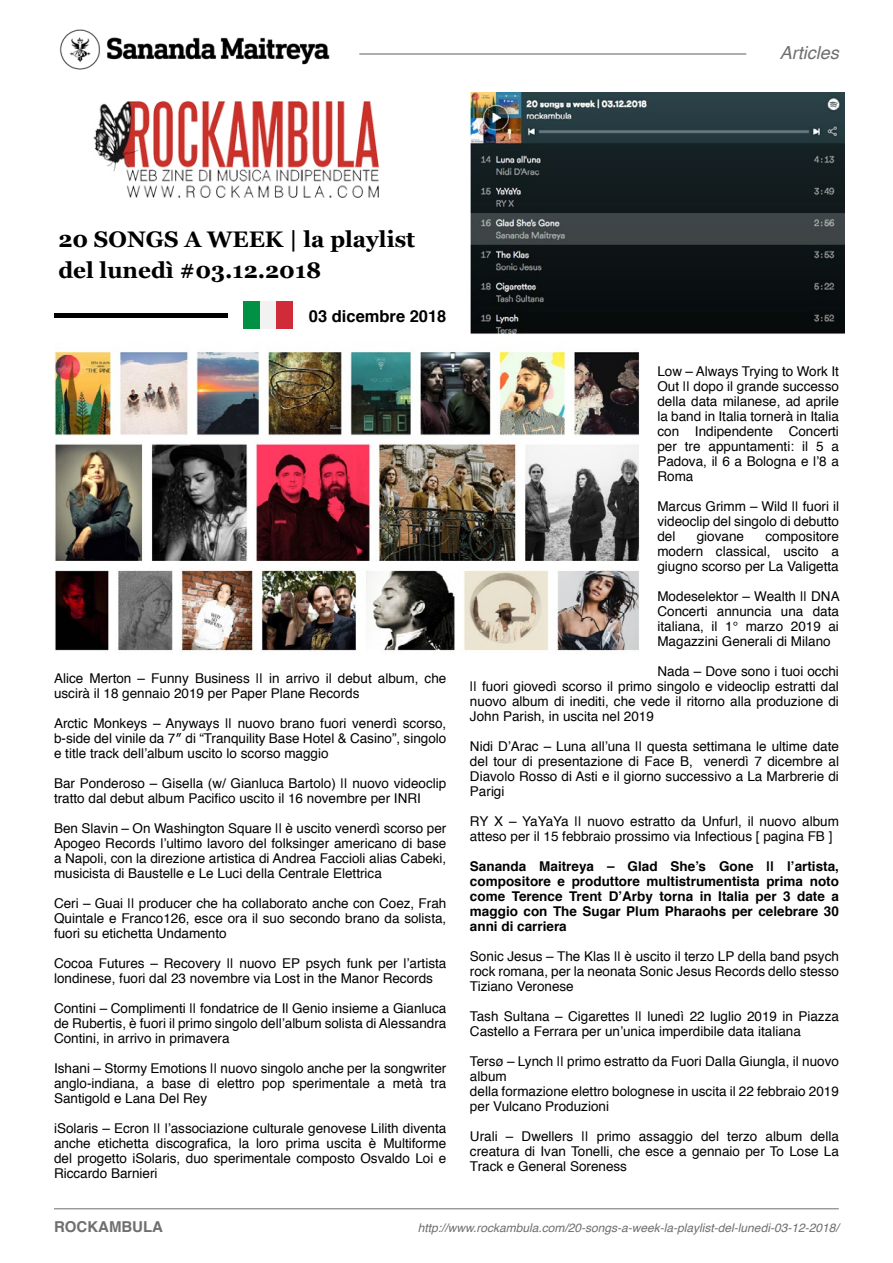
<style>
.page{position:relative;width:893px;height:1263px;background:#fff}
.page>*{position:absolute;margin:0;border:0;box-sizing:border-box;transform-origin:0 0}
.t1{font:700 22.5px/31.5px "Georgia";color:#000}
.t2{font:italic 18px "Helvetica";color:#706f6f}
.t3{font:700 16.5px "Helvetica";color:#000}
.t4{font:700 15px "Helvetica";color:#706f6f}
.t5{font:13.5px/15px "Helvetica";color:#000;text-align:justify}
.t6{font:700 13.5px/15px "Helvetica";color:#000;text-align:justify}
.t7{font:italic 12px "Helvetica";color:#706f6f}
</style>
<div class="page">
<div style="left:54px;top:313px;width:173px;height:5px;background:#000"></div>
<hr style="left:359px;top:53px;width:387px;height:2px;background:#706f6f">
<hr style="left:54px;top:1208px;width:785px;height:1px;background:#706f6f">
<img style="left:59px;top:29px;width:271px;height:41px">
<div style="left:243px;top:301px;width:17px;height:28px;background:#009145"></div>
<div style="left:260px;top:301px;width:16px;height:28px;background:#f2f2f2"></div>
<div style="left:276px;top:301px;width:17px;height:28px;background:#cf2b38"></div>
<img style="left:470px;top:92px;width:374px;height:242px">
<img style="left:93px;top:101px;width:285px;height:96px">
<img style="left:54px;top:350px;width:586px;height:301px">
<h2 class="t2" style="left:780px;top:38px;width:61px">Articles</h2>
<h1 class="t1" style="left:58px;top:222px;width:358px">20 SONGS A WEEK | la playlist del lunedì #03.12.2018</h1>
<p class="t3" style="left:309px;top:303px;width:139px">03 dicembre 2018</p>
<p class="t5" style="left:54px;top:671px;width:394px">Alice Merton – Funny Business || in arrivo il debut album, che uscirà il 18 gennaio 2019 per Paper Plane Records</p>
<p class="t5" style="left:54px;top:716px;width:394px">Arctic Monkeys – Anyways || nuovo brano fuori venerdì scorso, b-side del vinile da 7″ di “Tranquility Base Hotel &amp; Casino”, singolo e title track dell’album uscito lo scorso maggio</p>
<p class="t5" style="left:54px;top:776px;width:394px">Bar Ponderoso – Gisella (w/ Gianluca Bartolo) || nuovo videoclip tratto dal debut album Pacifico uscito il 16 novembre per INRI</p>
<p class="t5" style="left:54px;top:821px;width:394px">Ben Slavin – On Washington Square || è uscito venerdì scorso per Apogeo Records l’ultimo lavoro del folksinger americano di base a Napoli, con la direzione artistica di Andrea Faccioli alias Cabeki, musicista di Baustelle e Le Luci della Centrale Elettrica</p>
<p class="t5" style="left:54px;top:896px;width:394px">Ceri – Guai || producer che ha collaborato anche con Coez, Frah Quintale e Franco126, esce ora il suo secondo brano da solista, fuori su etichetta Undamento</p>
<p class="t5" style="left:54px;top:956px;width:394px">Cocoa Futures – Recovery || nuovo EP psych funk per l’artista londinese, fuori dal 23 novembre via Lost in the Manor Records</p>
<p class="t5" style="left:54px;top:1001px;width:394px">Contini – Complimenti || fondatrice de Il Genio insieme a Gianluca de Rubertis, è fuori il primo singolo dell’album solista di Alessandra Contini, in arrivo in primavera</p>
<p class="t5" style="left:54px;top:1061px;width:394px">Ishani – Stormy Emotions || nuovo singolo anche per la songwriter anglo-indiana, a base di elettro pop sperimentale a metà tra Santigold e Lana Del Rey</p>
<p class="t5" style="left:54px;top:1121px;width:394px">iSolaris – Ecron || l’associazione culturale genovese Lilith diventa anche etichetta discografica, la loro prima uscita è Multiforme del progetto iSolaris, duo sperimentale composto Osvaldo Loi e Riccardo Barnieri</p>
<p class="t5" style="left:657px;top:364px;width:183px">Low – Always Trying to Work It Out || dopo il grande successo della data milanese, ad aprile la band in Italia tornerà in Italia con Indipendente Concerti per tre appuntamenti: il 5 a Padova, il 6 a Bologna e l’8 a Roma</p>
<p class="t5" style="left:657px;top:499px;width:183px">Marcus Grimm – Wild || fuori il videoclip del singolo di debutto del</p>
<p class="t5" style="left:657px;top:529px;width:183px;text-indent:108px">compositore modern classical, uscito a giugno scorso per La Valigetta</p>
<p class="t5" style="left:657px;top:589px;width:184px">Modeselektor – Wealth || DNA Concerti annuncia una data italiana, il 1° marzo 2019 ai Magazzini Generali di Milano</p>
<p class="t5" style="left:470px;top:664px;width:370px;text-indent:187px">Nada – Dove sono i tuoi occhi || fuori giovedì scorso il primo singolo e videoclip estratti dal nuovo album di inediti, che vede il ritorno alla produzione di John Parish, in uscita nel 2019</p>
<p class="t5" style="left:470px;top:739px;width:370px">Nidi D’Arac – Luna all’una || questa settimana le ultime date del tour di presentazione di Face B, venerdì 7 dicembre al Diavolo Rosso di Asti e il giorno successivo a La Marbrerie di Parigi</p>
<p class="t5" style="left:470px;top:814px;width:370px">RY X – YaYaYa || nuovo estratto da Unfurl, il nuovo album atteso per il 15 febbraio prossimo via Infectious [ pagina FB ]</p>
<p class="t6" style="left:470px;top:859px;width:370px">Sananda Maitreya – Glad She’s Gone || l’artista, compositore e produttore multistrumentista prima noto come Terence Trent D’Arby torna in Italia per 3 date a maggio con The Sugar Plum Pharaohs per celebrare 30 anni di carriera</p>
<p class="t5" style="left:470px;top:949px;width:370px">Sonic Jesus – The Klas || è uscito il terzo LP della band psych rock romana, per la neonata Sonic Jesus Records dello stesso Tiziano Veronese</p>
<p class="t5" style="left:470px;top:1009px;width:370px">Tash Sultana – Cigarettes || lunedì 22 luglio 2019 in Piazza<br>Castello a Ferrara per un’unica imperdibile data italiana</p>
<p class="t5" style="left:470px;top:1054px;width:370px;text-align:left">Tersø – Lynch || primo estratto da Fuori Dalla Giungla, il nuovo album<br>della formazione elettro bolognese in uscita il 22 febbraio 2019 per Vulcano Produzioni</p>
<p class="t5" style="left:470px;top:1129px;width:370px">Urali – Dwellers || primo assaggio del terzo album della creatura di Ivan Tonelli, che esce a gennaio per To Lose La Track e General Soreness</p>
<p class="t5" style="left:697px;top:529px;width:49px">giovane</p>
<p class="t4" style="left:54px;top:1214px;width:111px">ROCKAMBULA</p>
<p class="t7" style="left:418px;top:1218px;width:422px">http://www.rockambula.com/20-songs-a-week-la-playlist-del-lunedi-03-12-2018/</p>
</div>
